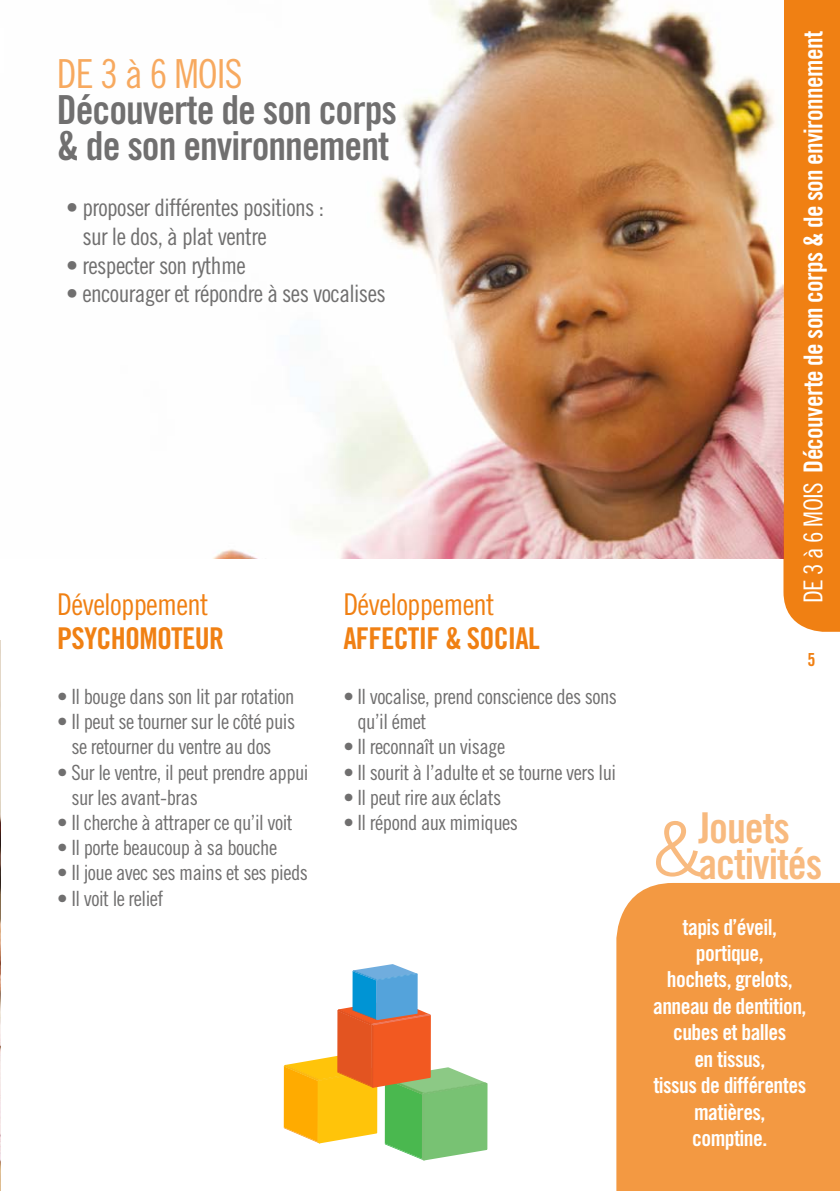
<style>
.page{position:relative;width:840px;height:1191px;background:#fff}
.page>*{position:absolute;margin:0;border:0;box-sizing:border-box;transform-origin:0 0}
.t1{font:42.4px/35.6px "Trade Gothic Bold Cond Twenty";letter-spacing:-.025em;color:#f7a95f;text-align:center}
.t2{font:40px/36px "Trade Gothic Bold Cond Twenty";letter-spacing:-.025em;color:#706f6f}
.t3{font:40px "Trade Gothic Cond Eighteen";letter-spacing:-.025em;color:#f7a95f}
.t4{font:30px "Trade Gothic Bold Cond Twenty";letter-spacing:-.025em;color:#f08013}
.t5{font:30px "Trade Gothic Cond Eighteen";letter-spacing:-.025em;color:#f08013}
.t6{font:26px "Trade Gothic Bold Cond Twenty";letter-spacing:-.025em;color:#fff}
.t7{font:24px/28.8px "Trade Gothic Cond Eighteen";letter-spacing:-.025em;color:#706f6f}
.t8{font:22px/26.4px "Trade Gothic Bold Cond Twenty";letter-spacing:-.025em;color:#fff;text-align:center}
.t9{font:21px/25.2px "Trade Gothic Cond Eighteen";letter-spacing:-.025em;color:#706f6f}
.t10{font:18px "Trade Gothic Bold Cond Twenty";color:#f08013}
.s1{font-family:"Trade Gothic Bold Cond Twenty"}
.s2{font-family:"Trade Gothic Cond Eighteen"}
.s3{font-family:"Trade Gothic";font-weight:300;font-size:75px}
</style>
<div class="page">
<img style="left:213px;top:0;width:569px;height:558px">
<img style="left:0;top:641px;width:1px;height:550px">
<svg style="left:783px;top:0;width:56px;height:632px;background:#f08d2f"></svg>
<div style="left:616px;top:883px;width:223px;height:308px;background:#f39942"></div>
<svg style="left:283px;top:964px;width:204px;height:196px"></svg>
<h2 class="t3" style="left:57px;top:50px;width:187px">DE 3 à 6 MOIS</h2>
<h2 class="t2" style="left:57px;top:91px;width:341px">Découverte de son corps &amp; de son environnement</h2>
<p class="t7" style="left:82px;top:193px;width:243px;text-indent:-16px"><span class="s1">•</span> proposer différentes positions : sur le dos, à plat ventre</p>
<p class="t7" style="left:66px;top:250px;width:181px"><span class="s1">•</span> respecter son rythme</p>
<p class="t7" style="left:66px;top:279px;width:321px"><span class="s1">•</span> encourager et répondre à ses vocalises</p>
<h3 class="t5" style="left:57px;top:586px;width:152px">Développement</h3>
<h3 class="t4" style="left:57px;top:620px;width:168px">PSYCHOMOTEUR</h3>
<p class="t9" style="left:57px;top:683px;width:239px">• Il bouge dans son lit par rotation</p>
<p class="t9" style="left:57px;top:709px;width:239px;text-align:center">• Il peut se tourner sur le côté puis se retourner du ventre au dos</p>
<p class="t9" style="left:71px;top:759px;width:239px;text-indent:-14px">• Sur le ventre, il peut prendre appui sur les avant-bras</p>
<p class="t9" style="left:57px;top:809px;width:237px">• Il cherche à attraper ce qu’il voit</p>
<p class="t9" style="left:57px;top:835px;width:221px">• Il porte beaucoup à sa bouche</p>
<p class="t9" style="left:57px;top:860px;width:252px">• Il joue avec ses mains et ses pieds</p>
<p class="t9" style="left:57px;top:885px;width:108px">• Il voit le relief</p>
<h3 class="t5" style="left:343px;top:586px;width:152px">Développement</h3>
<h3 class="t4" style="left:343px;top:620px;width:198px">AFFECTIF &amp; SOCIAL</h3>
<p class="t9" style="left:357px;top:683px;width:261px;text-indent:-14px">• Il vocalise, prend conscience des sons qu’il émet</p>
<p class="t9" style="left:343px;top:734px;width:163px">• Il reconnaît un visage</p>
<p class="t9" style="left:343px;top:759px;width:274px">• Il sourit à l’adulte et se tourne vers lui</p>
<p class="t9" style="left:343px;top:784px;width:159px">• Il peut rire aux éclats</p>
<p class="t9" style="left:343px;top:809px;width:176px">• Il répond aux mimiques</p>
<p class="t6" style="left:797px;top:603px;width:573px;rotate:-90deg"><span class="s2">DE 3 à 6 MOIS</span> Découverte de son corps &amp; de son environnement</p>
<p class="t10" style="left:807px;top:648px;width:9px">5</p>
<h1 class="t1" style="left:652px;top:810px;width:171px">Jouets <span class="s3">&amp;</span>activités</h1>
<p class="t8" style="left:652px;top:913px;width:155px">tapis d’éveil, portique,<br>hochets, grelots, anneau de dentition, cubes et balles<br>en tissus,<br>tissus de différentes matières,<br>comptine.</p>
</div>
